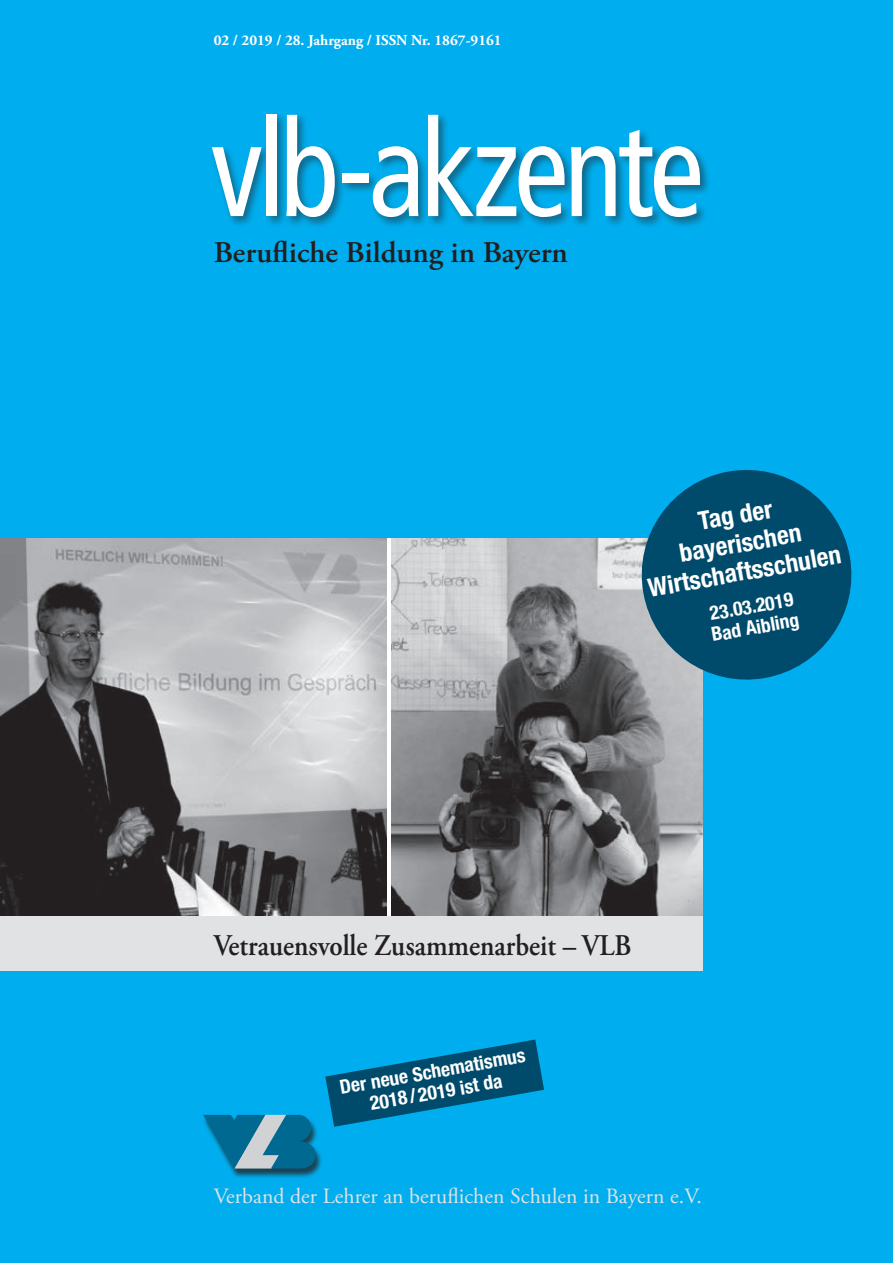
<style>
.page{position:relative;width:893px;height:1263px;background:#00aeef}
.page>*{position:absolute;margin:0;border:0;box-sizing:border-box;transform-origin:0 0}
.t1{font:135px "Transit";letter-spacing:-.075em;color:#fff;scale:.9 1}
.t2{font:600 30px "Adobe Garamond Pro";color:#231f20;scale:.9 1}
.t3{font:600 30px "Adobe Garamond Pro";color:#231f20}
._02_grund_erste_zeil{font:700 condensed 25.5px "Helvetica Neue LT";color:#fff}
.t4{font:21.75px "Adobe Garamond Pro";letter-spacing:.005em;color:#e1e2e4}
._02_grund_erste_zeil-2{font:700 condensed 19.5px "Helvetica Neue LT";color:#fff}
.t5{font:700 15px "Adobe Garamond Pro";color:#fff}
</style>
<div class="page">
<div style="left:202px;top:1116px;width:121px;height:63px;background:#231f20;opacity:.75"></div>
<svg style="left:203px;top:1115px;width:113px;height:54px;background:#2e88ab"></svg>
<div style="left:209px;top:112px;width:502px;height:117px;background:#231f20;opacity:.5"></div>
<img style="left:1px;top:539px;width:385px;height:378px">
<img style="left:392px;top:539px;width:311px;height:378px">
<div style="left:0;top:917px;width:703px;height:54px;background:#e1e2e4"></div>
<svg style="left:633px;top:470px;width:219px;height:218px;fill:#004b6c"></svg>
<svg style="left:325px;top:1039px;width:219px;height:88px"></svg>
<p class="t5" style="left:214px;top:31px;width:290px">02 / 2019 / 28. Jahrgang / ISSN Nr. 1867-9161</p>
<p class="t1" style="left:211px;top:91px;width:555px">vlb-akzente</p>
<p class="t3" style="left:214px;top:236px;width:356px">Berufliche Bildung in Bayern</p>
<p class="_02_grund_erste_zeil" style="left:696px;top:506px;width:76px;rotate:-10deg">Tag der</p>
<p class="_02_grund_erste_zeil" style="left:677px;top:538px;width:125px;rotate:-10deg">bayerischen</p>
<p class="_02_grund_erste_zeil" style="left:646px;top:573px;width:197px;rotate:-10deg">Wirtschaftsschulen</p>
<p class="_02_grund_erste_zeil-2" style="left:708px;top:602px;width:86px;rotate:-10deg">23.03.2019</p>
<p class="_02_grund_erste_zeil-2" style="left:709px;top:623px;width:90px;rotate:-10deg">Bad Aibling</p>
<p class="t2" style="left:214px;top:928px;width:466px">Vetrauensvolle Zusammenarbeit – VLB</p>
<p class="_02_grund_erste_zeil-2" style="left:338px;top:1076px;width:190px;rotate:-10deg">Der neue Schematismus</p>
<p class="_02_grund_erste_zeil-2" style="left:368px;top:1092px;width:135px;rotate:-10deg">2018 / 2019 ist da</p>
<p class="t4" style="left:214px;top:1183px;width:490px">Verband der Lehrer an beruflichen Schulen in Bayern e.V.</p>
</div>
